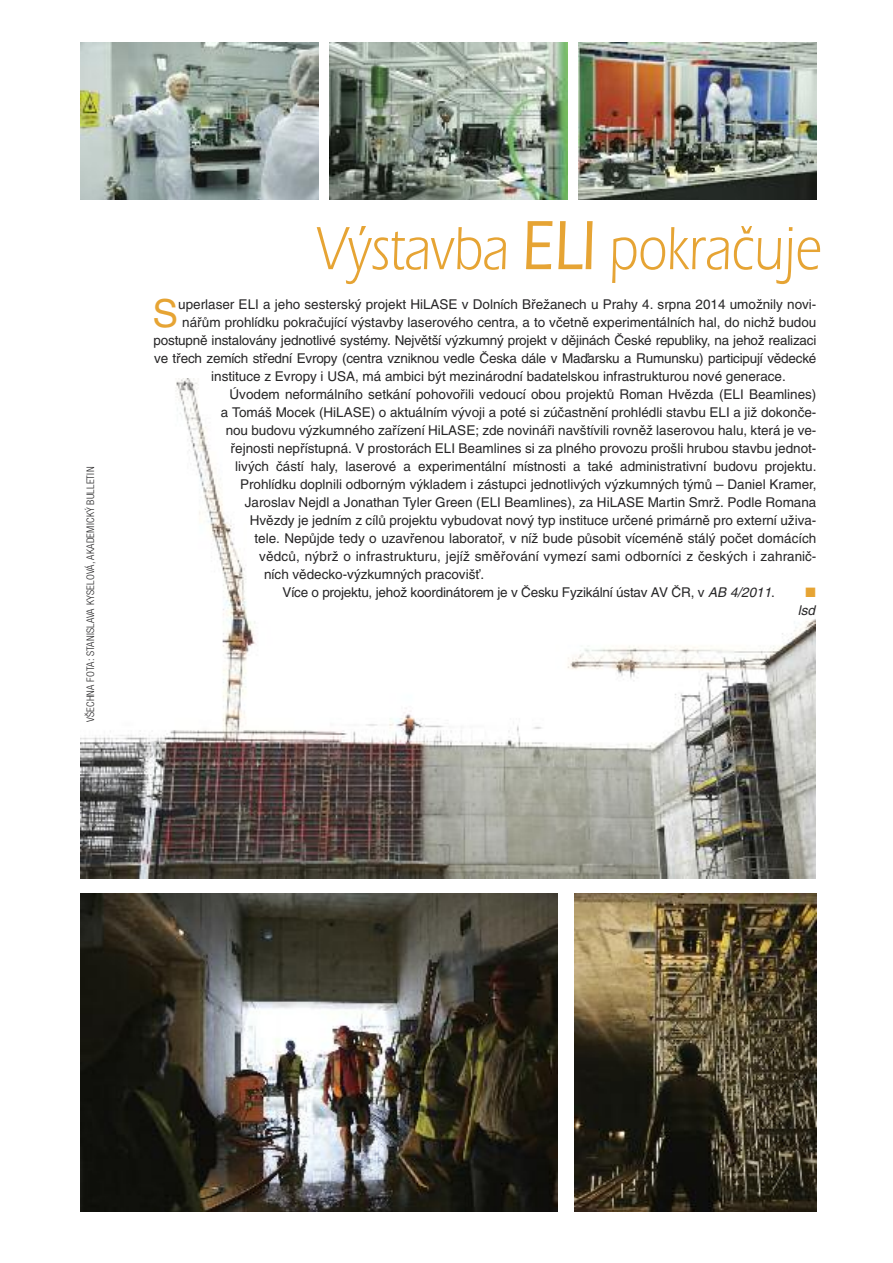
<style>
.page{position:relative;width:893px;height:1263px;background:#fff}
.page>*{position:absolute;margin:0;border:0;box-sizing:border-box;transform-origin:0 0}
.t1{font:63px "Itc Eras CE";color:#e6a434;scale:.8 1}
.t2{font:38.55px "Helvetica CE";color:#e6a434}
.t3{font:13.5px "Helvetica CE";color:#272627}
.t4{font:italic 13.5px "Helvetica CE";color:#272627}
.t5{font:13.5px "Zapf Dingbats ITC";color:#e6a434}
.t6{font:300 condensed 10.5px "Helvetica NCE";letter-spacing:.02em;color:#272627}
.s1{font-weight:500;font-size:72px}
.s2{font-style:italic}
</style>
<div class="page">
<img style="left:81px;top:378px;width:735px;height:500px">
<img style="left:81px;top:893px;width:476px;height:319px">
<img style="left:330px;top:43px;width:238px;height:157px">
<img style="left:578px;top:43px;width:238px;height:157px">
<img style="left:81px;top:43px;width:238px;height:157px">
<img style="left:574px;top:893px;width:242px;height:319px">
<p class="t6" style="left:84px;top:722px;width:257px;rotate:-90deg">VŠECHNA FOTA: STANISLAVA KYSELOVÁ, AKADEMICKÝ BULLETIN</p>
<h1 class="t1" style="left:316px;top:227px;width:632px">Výstavba <span class="s1">ELI</span> pokračuje</h1>
<h2 class="t2" style="left:153px;top:300px;width:27px">S</h2>
<p class="t3" style="left:178px;top:300px;width:640px">uperlaser ELI a jeho sesterský projekt HiLASE v Dolních Břežanech u Prahy 4. srpna 2014 umožnily novi-</p>
<p class="t3" style="left:182px;top:318px;width:636px">nářům prohlídku pokračující výstavby laserového centra, a to včetně experimentálních hal, do nichž budou</p>
<p class="t3" style="left:153px;top:336px;width:664px">postupně instalovány jednotlivé systémy. Největší výzkumný projekt v dějinách České republiky, na jehož realizaci</p>
<p class="t3" style="left:154px;top:354px;width:664px">ve třech zemích střední Evropy (centra vzniknou vedle Česka dále v Maďarsku a Rumunsku) participují vědecké</p>
<p class="t3" style="left:211px;top:372px;width:576px">instituce z Evropy i USA, má ambici být mezinárodní badatelskou infrastrukturou nové generace.</p>
<p class="t3" style="left:230px;top:390px;width:588px">Úvodem neformálního setkání pohovořili vedoucí obou projektů Roman Hvězda (ELI Beamlines)</p>
<p class="t3" style="left:221px;top:408px;width:597px">a Tomáš Mocek (HiLASE) o aktuálním vývoji a poté si zúčastnění prohlédli stavbu ELI a již dokonče-</p>
<p class="t3" style="left:226px;top:426px;width:592px">nou budovu výzkumného zařízení HiLASE; zde novináři navštívili rovněž laserovou halu, která je ve-</p>
<p class="t3" style="left:230px;top:444px;width:587px">řejnosti nepřístupná. V prostorách ELI Beamlines si za plného provozu prošli hrubou stavbu jednot-</p>
<p class="t3" style="left:235px;top:462px;width:583px">livých částí haly, laserové a experimentální místnosti a také administrativní budovu projektu.</p>
<p class="t3" style="left:240px;top:480px;width:578px">Prohlídku doplnili odborným výkladem i zástupci jednotlivých výzkumných týmů – Daniel Kramer,</p>
<p class="t3" style="left:245px;top:498px;width:573px">Jaroslav Nejdl a Jonathan Tyler Green (ELI Beamlines), za HiLASE Martin Smrž. Podle Romana</p>
<p class="t3" style="left:250px;top:516px;width:568px">Hvězdy je jedním z cílů projektu vybudovat nový typ instituce určené primárně pro externí uživa-</p>
<p class="t3" style="left:254px;top:534px;width:563px">tele. Nepůjde tedy o uzavřenou laboratoř, v níž bude působit víceméně stálý počet domácích</p>
<p class="t3" style="left:259px;top:552px;width:559px">vědců, nýbrž o infrastrukturu, jejíž směřování vymezí sami odborníci z českých i zahranič-</p>
<p class="t3" style="left:264px;top:570px;width:222px">ních vědecko-výzkumných pracovišť.</p>
<p class="t3" style="left:283px;top:588px;width:494px">Více o projektu, jehož koordinátorem je v Česku Fyzikální ústav AV ČR, v <span class="s2">AB 4/2011</span>.</p>
<p class="t5" style="left:805px;top:585px;width:12px">■</p>
<p class="t4" style="left:798px;top:606px;width:19px">lsd</p>
</div>
